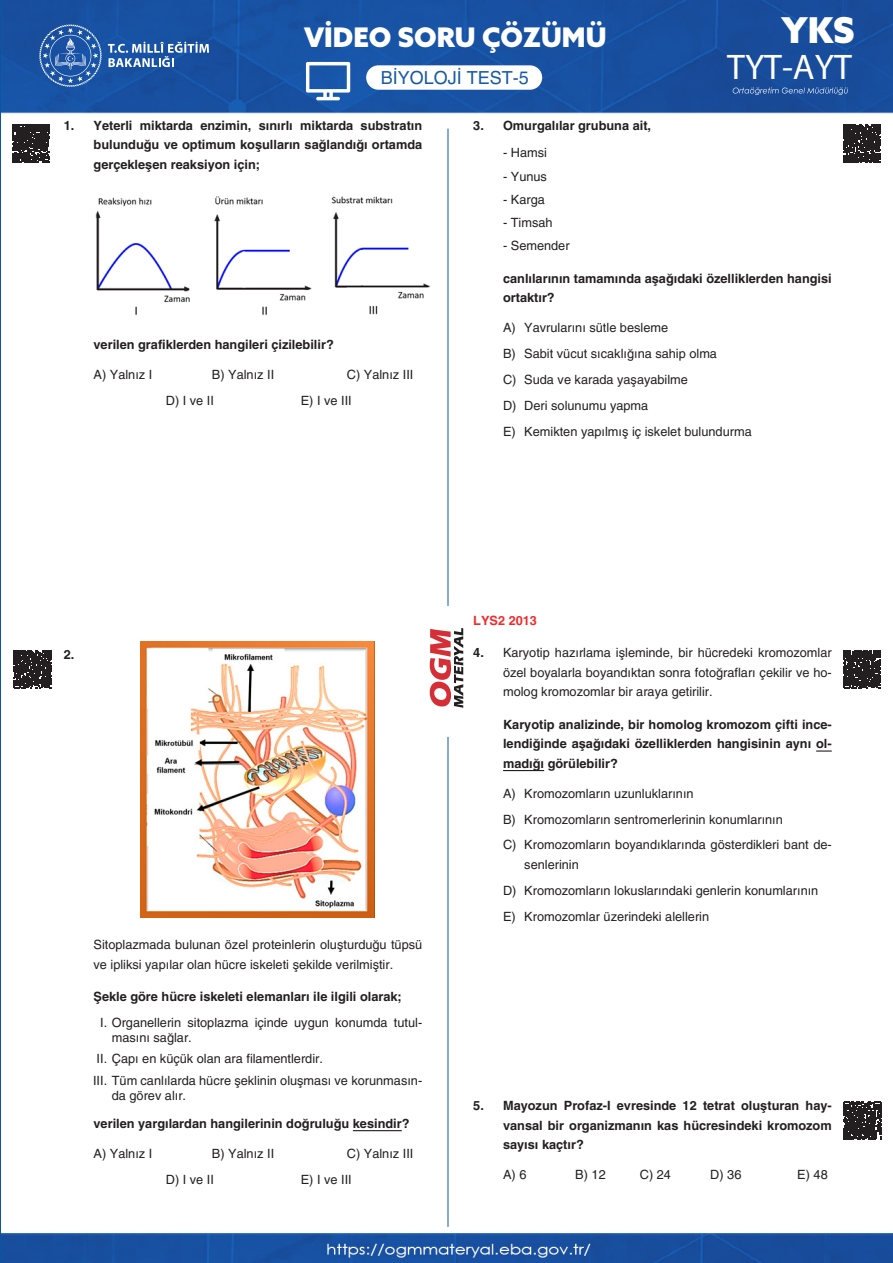
<style>
.page{position:relative;width:893px;height:1263px;background:#fff}
.page>*{position:absolute;margin:0;border:0;box-sizing:border-box;transform-origin:0 0}
.t1{font:35.7px "Myriad Pro";color:#fff}
.t2{font:900 35.7px "Azo Sans";color:#fff}
.t3{font:900 27px "Azo Sans";color:#fff}
.t4{font:18px "Helveticasinav";color:#185aa5}
.SORU__Y{font:700 12.75px/19.5px "Helveticasinav";color:#231f20;text-align:justify}
.CEVAP_5_Lİ__Y{font:12.75px/19.5px "Helveticasinav";color:#231f20}
.SORU__Y-2{font:12.75px/19.5px "Helveticasinav";color:#231f20}
.I__II__III__Y{font:12.75px/15px "Helveticasinav";color:#231f20}
.SORU__Y-3{font:700 12.75px "Helveticasinav";color:#ee2d2d}
.s1{font-weight:700}
</style>
<div class="page">
<img style="left:2px;top:0;width:891px;height:1263px">
<hr style="left:448px;top:129px;width:1px;height:477px;background:#1358a3">
<hr style="left:448px;top:737px;width:1px;height:490px;background:#1358a3">
<svg style="left:39px;top:24px;width:63px;height:63px;background:#3a6bb0"></svg>
<svg style="left:108px;top:42px;width:101px;height:25px;background:#5781bb"></svg>
<svg style="left:430px;top:627px;width:33px;height:81px"></svg>
<div style="left:366px;top:65px;width:176px;height:25px;background:#fff;border-radius:12px"></div>
<svg style="left:306px;top:62px;width:44px;height:38px"></svg>
<svg style="left:733px;top:87px;width:115px;height:8px"></svg>
<hr style="left:353px;top:1130px;width:49px;height:1px;background:#231f20">
<img style="left:94px;top:196px;width:340px;height:121px">
<img style="left:141px;top:642px;width:234px;height:275px">
<svg style="left:816px;top:750px;width:16px;height:2px"></svg>
<hr style="left:503px;top:770px;width:41px;height:1px;background:#231f20">
<svg style="left:12px;top:124px;width:38px;height:38px"></svg>
<svg style="left:13px;top:650px;width:38px;height:38px"></svg>
<svg style="left:843px;top:650px;width:38px;height:38px"></svg>
<svg style="left:843px;top:1102px;width:38px;height:38px"></svg>
<svg style="left:843px;top:124px;width:38px;height:38px"></svg>
<h2 class="t3" style="left:304px;top:19px;width:304px">VİDEO SORU ÇÖZÜMÜ</h2>
<h3 class="t4" style="left:381px;top:68px;width:150px">BİYOLOJİ TEST-5</h3>
<h1 class="t2" style="left:781px;top:6px;width:75px">YKS</h1>
<h1 class="t1" style="left:727px;top:45px;width:126px">TYT-AYT</h1>
<p class="SORU__Y" style="left:94px;top:115px;width:330px;text-indent:-30px">1. Yeterli miktarda enzimin, sınırlı miktarda substratın bulunduğu ve optimum koşulların sağlandığı ortamda gerçekleşen reaksiyon için;</p>
<p class="SORU__Y" style="left:94px;top:335px;width:242px">verilen grafiklerden hangileri çizilebilir?</p>
<p class="CEVAP_5_Lİ__Y" style="left:94px;top:365px;width:60px">A) Yalnız I</p>
<p class="CEVAP_5_Lİ__Y" style="left:212px;top:365px;width:64px">B) Yalnız II</p>
<p class="CEVAP_5_Lİ__Y" style="left:347px;top:365px;width:68px">C) Yalnız III</p>
<p class="CEVAP_5_Lİ__Y" style="left:166px;top:391px;width:50px">D) I ve II</p>
<p class="CEVAP_5_Lİ__Y" style="left:301px;top:391px;width:53px">E) I ve III</p>
<p class="SORU__Y" style="left:473px;top:115px;width:179px">3. Omurgalılar grubuna ait,</p>
<p class="SORU__Y-2" style="left:503px;top:143px;width:45px">- Hamsi</p>
<p class="SORU__Y-2" style="left:503px;top:166px;width:45px">- Yunus</p>
<p class="SORU__Y-2" style="left:503px;top:190px;width:43px">- Karga</p>
<p class="SORU__Y-2" style="left:503px;top:213px;width:51px">- Timsah</p>
<p class="SORU__Y-2" style="left:503px;top:236px;width:68px">- Semender</p>
<p class="SORU__Y" style="left:503px;top:268px;width:330px">canlılarının tamamında aşağıdaki özelliklerden hangisi ortaktır?</p>
<p class="CEVAP_5_Lİ__Y" style="left:503px;top:318px;width:167px">A) Yavrularını sütle besleme</p>
<p class="CEVAP_5_Lİ__Y" style="left:503px;top:344px;width:216px">B) Sabit vücut sıcaklığına sahip olma</p>
<p class="CEVAP_5_Lİ__Y" style="left:503px;top:370px;width:186px">C) Suda ve karada yaşayabilme</p>
<p class="CEVAP_5_Lİ__Y" style="left:503px;top:396px;width:147px">D) Deri solunumu yapma</p>
<p class="CEVAP_5_Lİ__Y" style="left:503px;top:422px;width:250px">E) Kemikten yapılmış iç iskelet bulundurma</p>
<p class="SORU__Y" style="left:64px;top:645px;width:12px">2.</p>
<p class="SORU__Y-2" style="left:94px;top:935px;width:330px">Sitoplazmada bulunan özel proteinlerin oluşturduğu tüpsü ve ipliksi yapılar olan hücre iskeleti şekilde verilmiştir.</p>
<p class="SORU__Y" style="left:94px;top:987px;width:310px">Şekle göre hücre iskeleti elemanları ile ilgili olarak;</p>
<p class="I__II__III__Y" style="left:112px;top:1015px;width:312px;text-indent:-12px">I. Organellerin sitoplazma içinde uygun konumda tutul&shy;masını sağlar.</p>
<p class="I__II__III__Y" style="left:97px;top:1051px;width:228px">II. Çapı en küçük olan ara filamentlerdir.</p>
<p class="I__II__III__Y" style="left:112px;top:1073px;width:312px;text-indent:-19px">III. Tüm canlılarda hücre şeklinin oluşması ve korunmasın&shy;da görev alır.</p>
<p class="SORU__Y" style="left:94px;top:1113px;width:318px">verilen yargılardan hangilerinin doğruluğu kesindir?</p>
<p class="CEVAP_5_Lİ__Y" style="left:94px;top:1143px;width:60px">A) Yalnız I</p>
<p class="CEVAP_5_Lİ__Y" style="left:212px;top:1143px;width:64px">B) Yalnız II</p>
<p class="CEVAP_5_Lİ__Y" style="left:347px;top:1143px;width:68px">C) Yalnız III</p>
<p class="CEVAP_5_Lİ__Y" style="left:166px;top:1169px;width:50px">D) I ve II</p>
<p class="CEVAP_5_Lİ__Y" style="left:301px;top:1169px;width:53px">E) I ve III</p>
<p class="SORU__Y-3" style="left:473px;top:613px;width:65px">LYS2 2013</p>
<p class="SORU__Y-2" style="left:503px;top:643px;width:330px;text-align:justify;text-indent:-30px"><span class="s1">4.</span> Karyotip hazırlama işleminde, bir hücredeki kromozomlar özel boyalarla boyandıktan sonra fotoğrafları çekilir ve ho&shy;molog kromozomlar bir araya getirilir.</p>
<p class="SORU__Y" style="left:503px;top:714px;width:330px">Karyotip analizinde, bir homolog kromozom çifti ince&shy;lendiğinde aşağıdaki özelliklerden hangisinin aynı ol&shy;madığı görülebilir?</p>
<p class="CEVAP_5_Lİ__Y" style="left:503px;top:783px;width:192px">A) Kromozomların uzunluklarının</p>
<p class="CEVAP_5_Lİ__Y" style="left:503px;top:809px;width:281px">B) Kromozomların sentromerlerinin konumlarının</p>
<p class="CEVAP_5_Lİ__Y" style="left:524px;top:835px;width:309px;text-indent:-21px">C) Kromozomların boyandıklarında gösterdikleri bant de&shy;senlerinin</p>
<p class="CEVAP_5_Lİ__Y" style="left:503px;top:881px;width:317px">D) Kromozomların lokuslarındaki genlerin konumlarının</p>
<p class="CEVAP_5_Lİ__Y" style="left:503px;top:906px;width:208px">E) Kromozomlar üzerindeki alellerin</p>
<p class="SORU__Y" style="left:503px;top:1096px;width:330px;text-indent:-30px">5. Mayozun Profaz-I evresinde 12 tetrat oluşturan hay&shy;vansal bir organizmanın kas hücresindeki kromozom sayısı kaçtır?</p>
<p class="CEVAP_5_Lİ__Y" style="left:503px;top:1165px;width:25px">A) 6</p>
<p class="CEVAP_5_Lİ__Y" style="left:575px;top:1165px;width:32px">B) 12</p>
<p class="CEVAP_5_Lİ__Y" style="left:640px;top:1165px;width:33px">C) 24</p>
<p class="CEVAP_5_Lİ__Y" style="left:710px;top:1165px;width:33px">D) 36</p>
<p class="CEVAP_5_Lİ__Y" style="left:797px;top:1165px;width:32px">E) 48</p>
</div>
